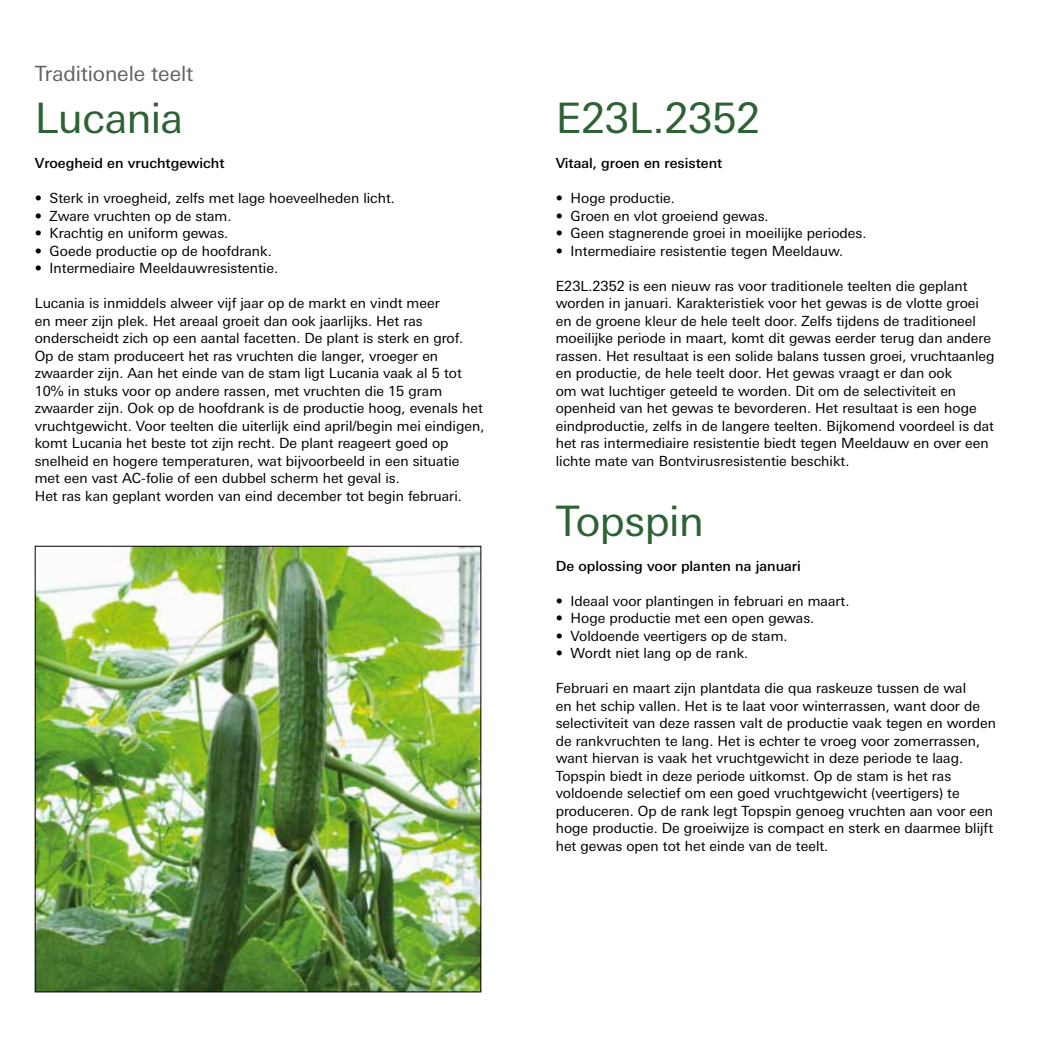
<style>
.page{position:relative;width:1042px;height:1042px;background:#fff}
.page>*{position:absolute;margin:0;border:0;box-sizing:border-box;transform-origin:0 0}
.t1{font:42px "Linotype Univers Basic";letter-spacing:-.01em;color:#2d6234}
.t2{font:21px "Linotype Univers Basic";letter-spacing:-.005em;color:#646363}
.t3{font:14px/17.5px "Linotype Univers Basic";color:#000}
.t4{font:500 14px "Linotype Univers Basic";color:#000}
</style>
<div class="page">
<img style="left:37px;top:548px;width:442px;height:442px">
<h2 class="t2" style="left:35px;top:61px;width:160px">Traditionele teelt</h2>
<h1 class="t1" style="left:35px;top:94px;width:150px">Lucania</h1>
<p class="t4" style="left:35px;top:155px;width:191px">Vroegheid en vruchtgewicht</p>
<p class="t3" style="left:35px;top:189px;width:362px">• Sterk in vroegheid, zelfs met lage hoeveelheden licht.</p>
<p class="t3" style="left:35px;top:207px;width:198px">• Zware vruchten op de stam.</p>
<p class="t3" style="left:35px;top:224px;width:195px">• Krachtig en uniform gewas.</p>
<p class="t3" style="left:35px;top:242px;width:239px">• Goede productie op de hoofdrank.</p>
<p class="t3" style="left:35px;top:259px;width:245px">• Intermediaire Meeldauwresistentie.</p>
<p class="t3" style="left:35px;top:294px;width:451px">Lucania is inmiddels alweer vijf jaar op de markt en vindt meer<br>en meer zijn plek. Het areaal groeit dan ook jaarlijks. Het ras onderscheidt zich op een aantal facetten. De plant is sterk en grof.<br>Op de stam produceert het ras vruchten die langer, vroeger en zwaarder zijn. Aan het einde van de stam ligt Lucania vaak al 5 tot 10% in stuks voor op andere rassen, met vruchten die 15 gram zwaarder zijn. Ook op de hoofdrank is de productie hoog, evenals het vruchtgewicht. Voor teelten die uiterlijk eind april/begin mei eindigen, komt Lucania het beste tot zijn recht. De plant reageert goed op snelheid en hogere temperaturen, wat bijvoorbeeld in een situatie met een vast AC-folie of een dubbel scherm het geval is.<br>Het ras kan geplant worden van eind december tot begin februari.</p>
<h1 class="t1" style="left:556px;top:94px;width:206px">E23L.2352</h1>
<p class="t4" style="left:556px;top:155px;width:168px">Vitaal, groen en resistent</p>
<p class="t3" style="left:556px;top:189px;width:121px">• Hoge productie.</p>
<p class="t3" style="left:556px;top:207px;width:214px">• Groen en vlot groeiend gewas.</p>
<p class="t3" style="left:556px;top:224px;width:312px">• Geen stagnerende groei in moeilijke periodes.</p>
<p class="t3" style="left:556px;top:242px;width:289px">• Intermediaire resistentie tegen Meeldauw.</p>
<p class="t3" style="left:556px;top:277px;width:440px">E23L.2352 is een nieuw ras voor traditionele teelten die geplant worden in januari. Karakteristiek voor het gewas is de vlotte groei en de groene kleur de hele teelt door. Zelfs tijdens de traditioneel moeilijke periode in maart, komt dit gewas eerder terug dan andere rassen. Het resultaat is een solide balans tussen groei, vruchtaanleg en productie, de hele teelt door. Het gewas vraagt er dan ook<br>om wat luchtiger geteeld te worden. Dit om de selectiviteit en openheid van het gewas te bevorderen. Het resultaat is een hoge eindproductie, zelfs in de langere teelten. Bijkomend voordeel is dat het ras intermediaire resistentie biedt tegen Meeldauw en over een lichte mate van Bontvirusresistentie beschikt.</p>
<h1 class="t1" style="left:556px;top:497px;width:150px">Topspin</h1>
<p class="t4" style="left:556px;top:557px;width:247px">De oplossing voor planten na januari</p>
<p class="t3" style="left:556px;top:592px;width:295px">• Ideaal voor plantingen in februari en maart.</p>
<p class="t3" style="left:556px;top:609px;width:260px">• Hoge productie met een open gewas.</p>
<p class="t3" style="left:556px;top:627px;width:233px">• Voldoende veertigers op de stam.</p>
<p class="t3" style="left:556px;top:644px;width:194px">• Wordt niet lang op de rank.</p>
<p class="t3" style="left:556px;top:679px;width:442px">Februari en maart zijn plantdata die qua raskeuze tussen de wal<br>en het schip vallen. Het is te laat voor winterrassen, want door de selectiviteit van deze rassen valt de productie vaak tegen en worden de rankvruchten te lang. Het is echter te vroeg voor zomerrassen, want hiervan is vaak het vruchtgewicht in deze periode te laag.<br>Topspin biedt in deze periode uitkomst. Op de stam is het ras voldoende selectief om een goed vruchtgewicht (veertigers) te produceren. Op de rank legt Topspin genoeg vruchten aan voor een hoge productie. De groeiwijze is compact en sterk en daarmee blijft het gewas open tot het einde van de teelt.</p>
</div>
